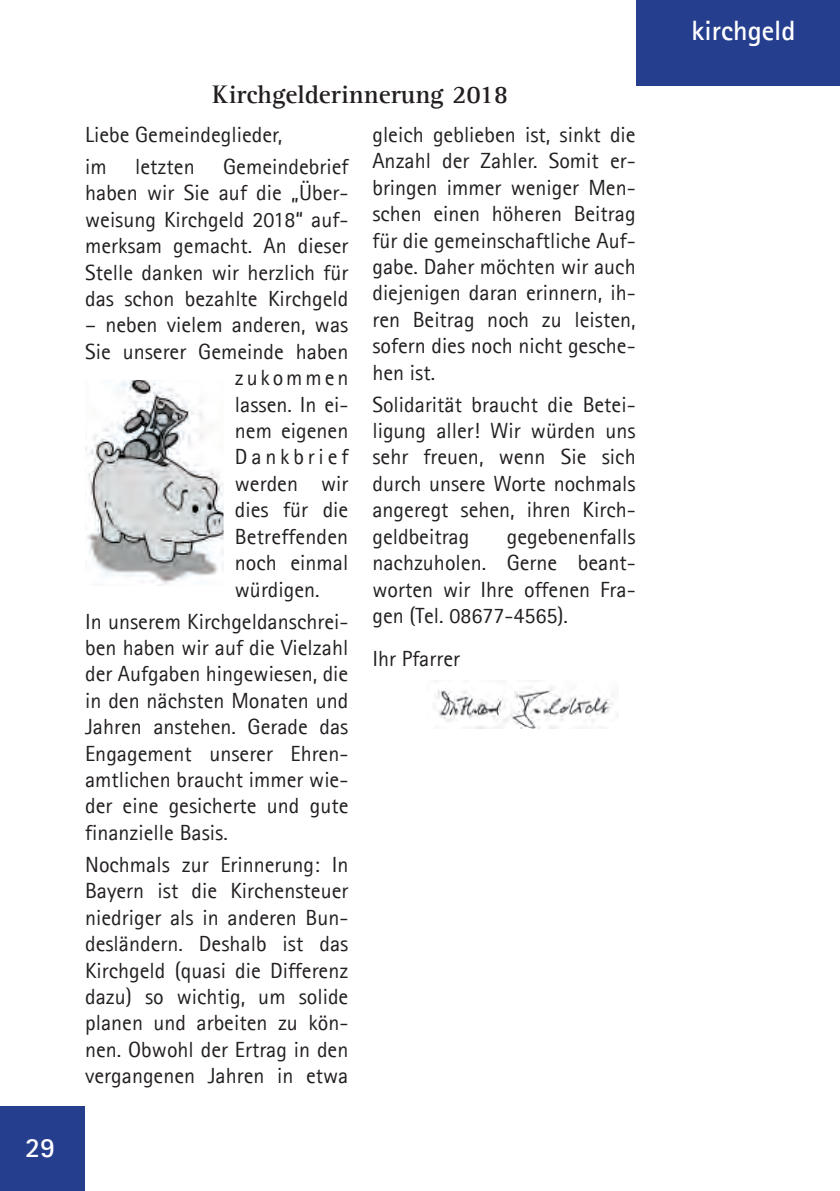
<style>
.page{position:relative;width:840px;height:1191px;background:#fff}
.page>*{position:absolute;margin:0;border:0;box-sizing:border-box;transform-origin:0 0}
.t1{font:700 28px "Agfa Rotis Sans Serif";color:#fff}
.t2{font:700 26px "Agfa Rotis Serif";color:#231f20}
.t3{font:22px/26.4px "Agfa Rotis Sans Serif";color:#231f20;text-align:justify}
.t4{font:22px "Agfa Rotis Sans Serif";letter-spacing:.175em;color:#231f20}
.t5{font:22px "Agfa Rotis Sans Serif";letter-spacing:.13em;color:#231f20}
</style>
<div class="page">
<div style="left:635px;top:0;width:204px;height:86px;background:#253f8e"></div>
<div style="left:0;top:1106px;width:85px;height:85px;background:#253f8e"></div>
<img style="left:85px;top:380px;width:138px;height:206px">
<img style="left:434px;top:680px;width:179px;height:48px">
<p class="t1" style="left:25px;top:1129px;width:32px">29</p>
<p class="t2" style="left:212px;top:79px;width:297px">Kirchgelderinnerung 2018</p>
<p class="t3" style="left:372px;top:121px;width:264px">gleich geblieben ist, sinkt die Anzahl der Zahler. Somit er&shy;bringen immer weniger Men&shy;schen einen höheren Beitrag für die gemeinschaftliche Auf&shy;gabe. Daher möchten wir auch diejenigen daran erinnern, ih&shy;ren Beitrag noch zu leisten, sofern dies noch nicht gesche&shy;hen ist.</p>
<p class="t3" style="left:372px;top:391px;width:264px">Solidarität braucht die Betei&shy;ligung aller! Wir würden uns sehr freuen, wenn Sie sich durch unsere Worte nochmals angeregt sehen, ihren Kirch&shy;geldbeitrag</p>
<p class="t3" style="left:85px;top:118px;width:199px;line-height:32px">Liebe Gemeindeglieder, im</p>
<p class="t3" style="left:85px;top:153px;width:265px;text-indent:138px">Gemeindebrief haben wir Sie auf die „Über&shy;weisung Kirchgeld 2018“ auf&shy;merksam gemacht. An dieser Stelle danken wir herzlich für das schon bezahlte Kirchgeld</p>
<p class="t3" style="left:85px;top:312px;width:264px">– neben vielem anderen, was</p>
<p class="t3" style="left:85px;top:338px;width:265px">Sie unserer Gemeinde haben</p>
<p class="t5" style="left:235px;top:365px;width:115px">zukommen</p>
<p class="t3" style="left:235px;top:391px;width:115px">lassen. In ei-</p>
<p class="t3" style="left:235px;top:417px;width:115px">nem eigenen</p>
<p class="t4" style="left:235px;top:444px;width:115px">Dankbrief</p>
<p class="t3" style="left:235px;top:470px;width:115px">werden wir</p>
<p class="t3" style="left:235px;top:496px;width:115px">dies für die</p>
<p class="t3" style="left:235px;top:523px;width:115px">Betreffenden</p>
<p class="t3" style="left:235px;top:549px;width:115px">noch einmal</p>
<p class="t3" style="left:235px;top:576px;width:86px">würdigen.</p>
<p class="t3" style="left:85px;top:608px;width:265px">In unserem Kirchgeldanschrei&shy;ben haben wir auf die Vielzahl der Aufgaben hingewiesen, die in den nächsten Monaten und Jahren anstehen. Gerade das Engagement unserer Ehren&shy;amtlichen braucht immer wie&shy;der eine gesicherte und gute finanzielle Basis.</p>
<p class="t3" style="left:85px;top:851px;width:265px">Nochmals zur Erinnerung: In Bayern ist die Kirchensteuer niedriger als in anderen Bun&shy;desländern. Deshalb ist das Kirchgeld (quasi die Differenz dazu) so wichtig, um solide planen und arbeiten zu kön&shy;nen. Obwohl der Ertrag in den vergangenen Jahren in etwa</p>
<p class="t3" style="left:135px;top:153px;width:61px">letzten</p>
<p class="t3" style="left:372px;top:523px;width:264px;text-indent:134px">gegebenenfalls nachzuholen. Gerne beant&shy;worten wir Ihre offenen Fra&shy;gen (Tel. 08677-4565).</p>
<p class="t3" style="left:372px;top:645px;width:89px">Ihr Pfarrer</p>
<p class="t1" style="left:691px;top:13px;width:105px">kirchgeld</p>
</div>
